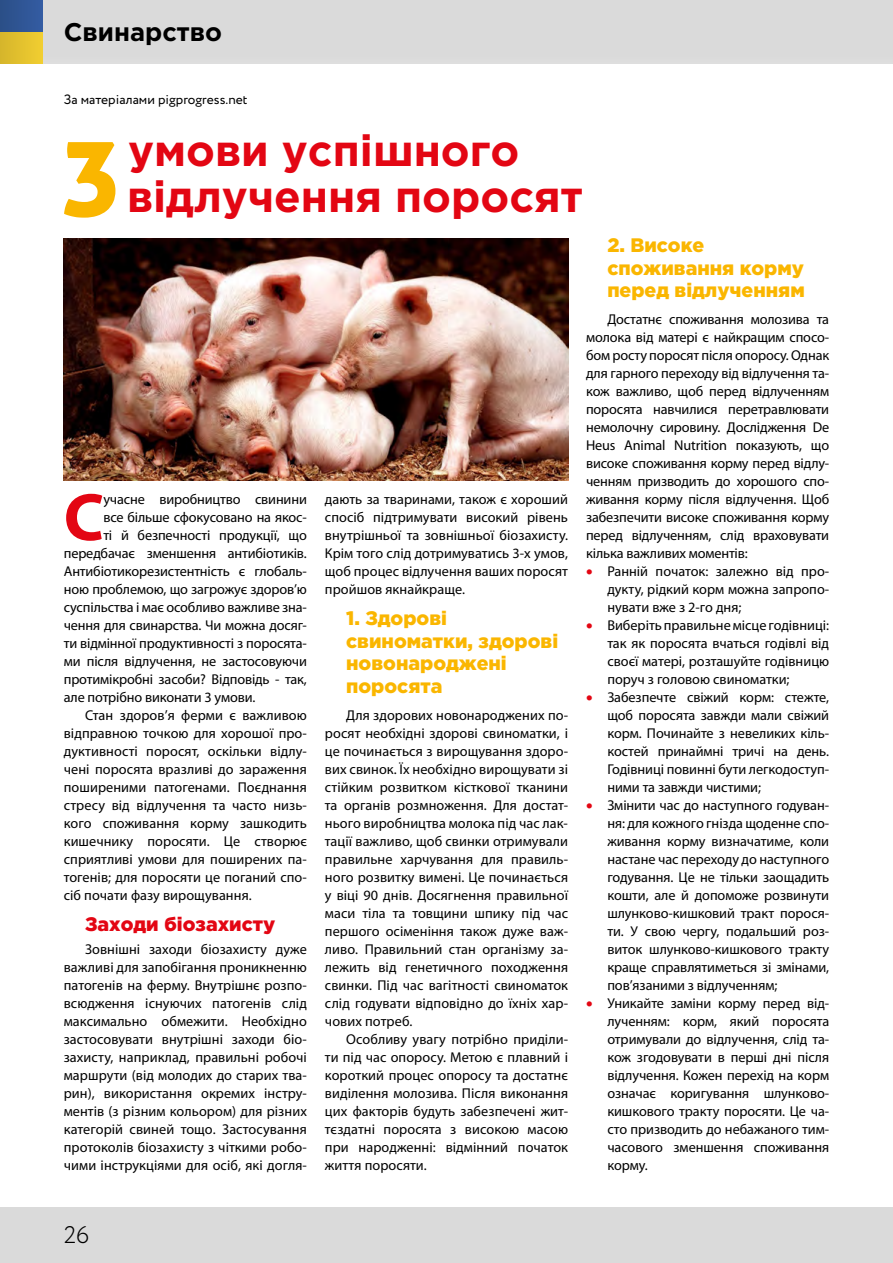
<style>
.page{position:relative;width:893px;height:1263px;background:#fff}
.page>*{position:absolute;margin:0;border:0;box-sizing:border-box;transform-origin:0 0}
.t1{font:105px "Aller Display";color:#fab600}
.t2{font:700 67.65px "Myriad Pro";color:#e30613}
.t3{font:700 43.5px "Gotham Pro";color:#e30613}
.t4{font:700 25.5px "Gotham Pro";color:#000}
.t5{font:300 24px "Circe";color:#000}
.t6{font:900 19.5px/22.5px "Gotham Pro";color:#fab600}
.t7{font:900 19.5px "Gotham Pro";color:#e30613}
.t8{font:14.25px/18px "Myriad Pro";color:#000;text-align:justify}
.t9{font:13.5px "Circe";color:#000}
.s1{color:#e30613}
</style>
<div class="page">
<div style="left:0;top:1208px;width:893px;height:55px;background:#dadada"></div>
<div style="left:0;top:0;width:893px;height:64px;background:#dadada"></div>
<div style="left:0;top:32px;width:43px;height:32px;background:linear-gradient(to right,#d5b52b,#f1ce31)"></div>
<div style="left:0;top:0;width:43px;height:32px;background:linear-gradient(to right,#2b4f87,#345ca3)"></div>
<img style="left:64px;top:238px;width:504px;height:242px">
<h3 class="t4" style="left:64px;top:17px;width:160px">Свинарство</h3>
<p class="t9" style="left:64px;top:90px;width:185px">За матеріалами pigprogress.net</p>
<h3 class="t3" style="left:128px;top:125px;width:393px">умови успішного</h3>
<h1 class="t1" style="left:63px;top:106px;width:58px">3</h1>
<h3 class="t3" style="left:127px;top:172px;width:457px">відлучення поросят</h3>
<h2 class="t2" style="left:64px;top:473px;width:42px">С</h2>
<p class="t8" style="left:103px;top:490px;width:205px">учасне виробництво свинини</p>
<p class="t8" style="left:103px;top:508px;width:205px">все більше сфокусовано на якос-</p>
<p class="t8" style="left:103px;top:526px;width:205px">ті й безпечності продукції, що</p>
<p class="t8" style="left:64px;top:544px;width:245px">передбачає зменшення антибіотиків.</p>
<p class="t8" style="left:64px;top:562px;width:245px">Антибіотикорезистентність є глобаль-</p>
<p class="t8" style="left:64px;top:580px;width:245px">ною проблемою, що загрожує здоров’ю</p>
<p class="t8" style="left:64px;top:598px;width:245px">суспільства і має особливо важливе зна-</p>
<p class="t8" style="left:64px;top:616px;width:245px">чення для свинарства. Чи можна досяг-</p>
<p class="t8" style="left:64px;top:634px;width:245px">ти відмінної продуктивності з поросята-</p>
<p class="t8" style="left:64px;top:652px;width:245px">ми після відлучення, не застосовуючи</p>
<p class="t8" style="left:64px;top:670px;width:245px">протимікробні засоби? Відповідь - так,</p>
<p class="t8" style="left:64px;top:688px;width:193px">але потрібно виконати 3 умови.</p>
<p class="t8" style="left:85px;top:706px;width:223px">Стан здоров’я ферми є важливою</p>
<p class="t8" style="left:64px;top:724px;width:245px">відправною точкою для хорошої про-</p>
<p class="t8" style="left:64px;top:742px;width:245px">дуктивності поросят, оскільки відлу-</p>
<p class="t8" style="left:64px;top:760px;width:245px">чені поросята вразливі до зараження</p>
<p class="t8" style="left:64px;top:778px;width:245px">поширеними патогенами. Поєднання</p>
<p class="t8" style="left:64px;top:796px;width:245px">стресу від відлучення та часто низь-</p>
<p class="t8" style="left:64px;top:814px;width:245px">кого споживання корму зашкодить</p>
<p class="t8" style="left:64px;top:832px;width:245px">кишечнику поросяти. Це створює</p>
<p class="t8" style="left:64px;top:850px;width:245px">сприятливі умови для поширених па-</p>
<p class="t8" style="left:64px;top:868px;width:245px">тогенів; для поросяти це поганий спо-</p>
<p class="t8" style="left:64px;top:886px;width:189px">сіб почати фазу вирощування.</p>
<h3 class="t7" style="left:85px;top:913px;width:192px">Заходи біозахисту</h3>
<p class="t8" style="left:64px;top:940px;width:245px;text-indent:21px">Зовнішні заходи біозахисту дуже важливі для запобігання проникненню патогенів на ферму. Внутрішнє розпо&shy;всюдження існуючих патогенів слід максимально обмежити. Необхідно застосовувати внутрішні заходи біо&shy;захисту, наприклад, правильні робочі маршрути (від молодих до старих тва&shy;рин), використання окремих інстру&shy;ментів (з різним кольором) для різних категорій свиней тощо. Застосування протоколів біозахисту з чіткими робо&shy;чими інструкціями для осіб, які догля-</p>
<p class="t8" style="left:325px;top:490px;width:245px">дають за тваринами, також є хороший спосіб підтримувати високий рівень внутрішньої та зовнішньої біозахисту.<br>Крім того слід дотримуватись 3-х умов, щоб процес відлучення ваших поросят пройшов якнайкраще.</p>
<h3 class="t6" style="left:346px;top:606px;width:214px">1. Здорові свиноматки, здорові новонароджені поросята</h3>
<p class="t8" style="left:325px;top:706px;width:245px;text-indent:21px">Для здорових новонароджених по&shy;росят необхідні здорові свиноматки, і це починається з вирощування здоро&shy;вих свинок. Їх необхідно вирощувати зі стійким розвитком кісткової тканини та органів розмноження. Для достат&shy;нього виробництва молока під час лак&shy;тації важливо, щоб свинки отримували правильне харчування для правиль&shy;ного розвитку вимені. Це починається у віці 90 днів. Досягнення правильної маси тіла та товщини шпику під час першого осіменіння також дуже важ&shy;ливо. Правильний стан організму за&shy;лежить від генетичного походження свинки. Під час вагітності свиноматок слід годувати відповідно до їхніх хар&shy;чових потреб.</p>
<p class="t8" style="left:325px;top:1030px;width:245px;text-indent:21px">Особливу увагу потрібно приділи&shy;ти під час опоросу. Метою є плавний і короткий процес опоросу та достатнє виділення молозива. Після виконання цих факторів будуть забезпечені жит&shy;тєздатні поросята з високою масою при народженні: відмінний початок життя поросяти.</p>
<h3 class="t6" style="left:607px;top:234px;width:199px">2. Високе споживання корму перед відлученням</h3>
<p class="t8" style="left:586px;top:310px;width:245px;text-indent:21px">Достатнє споживання молозива та молока від матері є найкращим спосо&shy;бом росту поросят після опоросу. Однак для гарного переходу від відлучення та&shy;кож важливо, щоб перед відлученням поросята навчилися перетравлювати немолочну сировину. Дослідження De Heus Animal Nutrition показують, що високе споживання корму перед відлу&shy;ченням призводить до хорошого спо&shy;живання корму після відлучення. Щоб забезпечити високе споживання корму перед відлученням, слід враховувати кілька важливих моментів:</p>
<p class="t8" style="left:607px;top:562px;width:223px;text-indent:-21px"><span class="s1">•</span> Ранній початок: залежно від про&shy;дукту, рідкий корм можна запропо&shy;нувати вже з 2-го дня;</p>
<p class="t8" style="left:607px;top:616px;width:223px;text-indent:-21px"><span class="s1">•</span> Виберіть правильне місце годівниці: так як поросята вчаться годівлі від своєї матері, розташуйте годівницю поруч з головою свиноматки;</p>
<p class="t8" style="left:607px;top:688px;width:223px;text-indent:-21px"><span class="s1">•</span> Забезпечте свіжий корм: стежте, щоб поросята завжди мали свіжий корм. Починайте з невеликих кіль&shy;костей принаймні тричі на день.<br>Годівниці повинні бути легкодоступ&shy;ними та завжди чистими;</p>
<p class="t8" style="left:607px;top:796px;width:223px;text-indent:-21px"><span class="s1">•</span> Змінити час до наступного годуван&shy;ня: для кожного гнізда щоденне спо&shy;живання корму визначатиме, коли настане час переходу до наступного годування. Це не тільки заощадить кошти, але й допоможе розвинути шлунково-кишковий тракт порося&shy;ти. У свою чергу, подальший роз&shy;виток шлунково-кишкового тракту краще справлятиметься зі змінами, пов’язаними з відлученням;</p>
<p class="t8" style="left:607px;top:994px;width:223px;text-indent:-21px"><span class="s1">•</span> Уникайте заміни корму перед від&shy;лученням: корм, який поросята отримували до відлучення, слід та&shy;кож згодовувати в перші дні після відлучення. Кожен перехід на корм означає коригування шлунково&shy;кишкового тракту поросяти. Це ча&shy;сто призводить до небажаного тим&shy;часового зменшення споживання корму.</p>
<h3 class="t5" style="left:64px;top:1218px;width:27px">26</h3>
</div>
